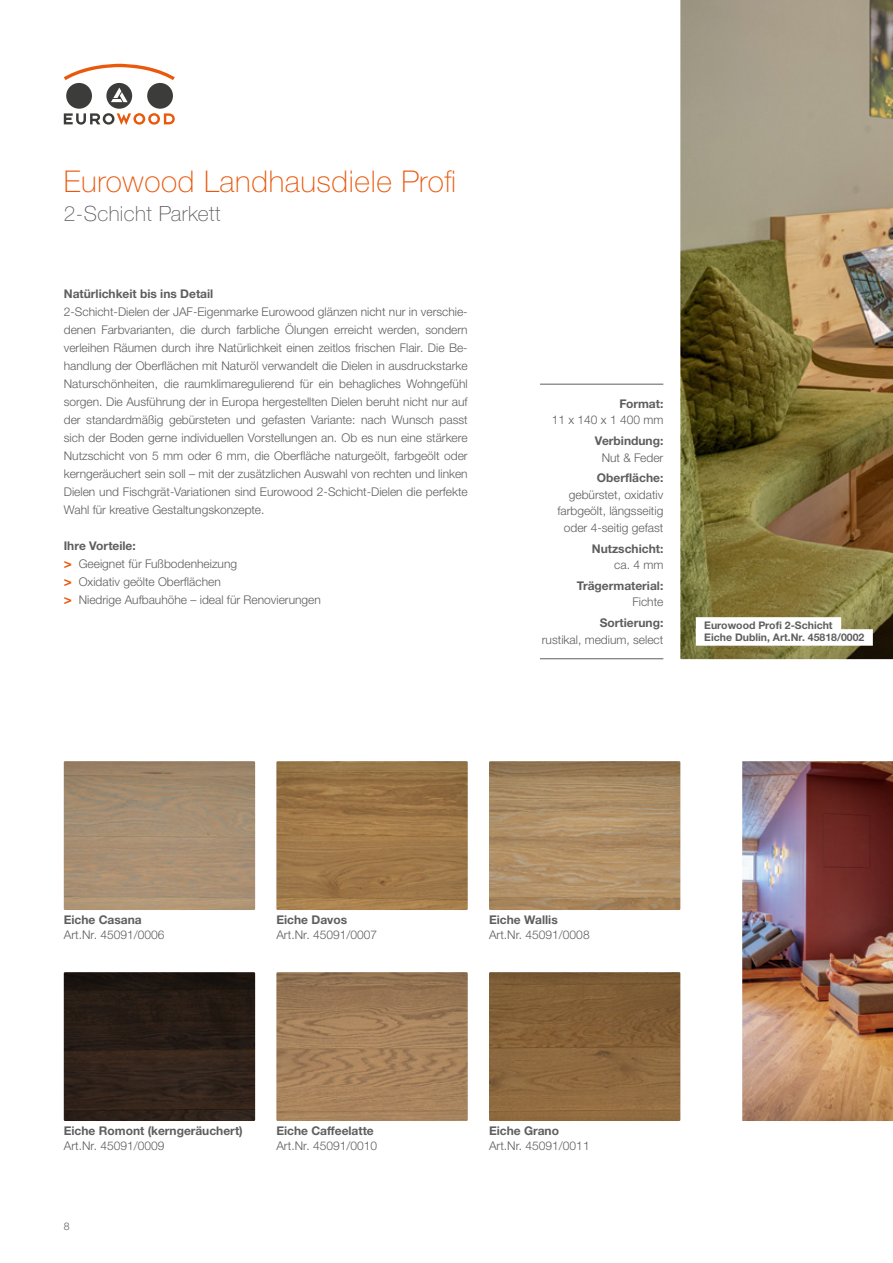
<style>
.page{position:relative;width:893px;height:1263px;background:#fff}
.page>*{position:absolute;margin:0;border:0;box-sizing:border-box;transform-origin:0 0}
.Kapitel{font:100 30px "Helvetica Neue LTW1 G";letter-spacing:.02em;color:#ea580c}
.Kapitel_Untertitel{font:100 21px "Helvetica Neue LTW1 G";letter-spacing:.02em;color:#5f5e5e}
.Fließtext{font:300 12px/18px "Helvetica Neue LTW1 G";color:#5f5e5e;text-align:justify}
.TD_light{font:300 12px/16.5px "Helvetica Neue LTW1 G";color:#5f5e5e;text-align:right}
.Bildtext_Dekor_light{font:300 12px "Helvetica Neue LTW1 G";color:#5f5e5e}
.Bildtext_Dekor_fett{font:700 12px "Helvetica Neue LTW1 G";color:#5f5e5e}
.TD_fett{font:700 12px "Helvetica Neue LTW1 G";color:#5f5e5e}
.ÜB_3{font:700 12px "Helvetica Neue LTW1 G";color:#5f5e5e}
.Bildtext_HG_weiß{font:700 10.5px "Helvetica Neue LTW1 G";color:#5f5e5e}
.t1{font:300 10.5px "Helvetica Neue LTW1 G";color:#5f5e5e}
.s1{font-weight:700;font-size:13.5px;color:#ea580c}
</style>
<div class="page">
<svg style="left:64px;top:64px;width:111px;height:61px"></svg>
<img style="left:64px;top:761px;width:191px;height:149px">
<img style="left:276px;top:972px;width:192px;height:149px">
<img style="left:489px;top:972px;width:191px;height:149px">
<img style="left:276px;top:761px;width:192px;height:149px">
<img style="left:489px;top:761px;width:191px;height:149px">
<img style="left:64px;top:972px;width:191px;height:149px">
<img style="left:680px;top:0;width:213px;height:659px">
<div style="left:696px;top:617px;width:145px;height:17px;background:#fff"></div>
<div style="left:696px;top:629px;width:177px;height:17px;background:#fff"></div>
<img style="left:742px;top:761px;width:151px;height:360px">
<hr style="left:540px;top:384px;width:123px;height:1px;background:#5f5e5e">
<hr style="left:540px;top:658px;width:123px;height:1px;background:#5f5e5e">
<p class="Kapitel" style="left:64px;top:164px;width:394px">Eurowood Landhausdiele Profi</p>
<p class="Kapitel_Untertitel" style="left:64px;top:201px;width:158px">2-Schicht Parkett</p>
<p class="ÜB_3" style="left:64px;top:286px;width:151px">Natürlichkeit bis ins Detail</p>
<p class="Fließtext" style="left:64px;top:302px;width:405px">2-Schicht-Dielen der JAF-Eigenmarke Eurowood glänzen nicht nur in verschie&shy;denen Farbvarianten, die durch farbliche Ölungen erreicht werden, sondern verleihen Räumen durch ihre Natürlichkeit einen zeitlos frischen Flair. Die Be&shy;handlung der Oberflächen mit Naturöl verwandelt die Dielen in ausdruckstarke Naturschönheiten, die raumklimaregulierend für ein behagliches Wohngefühl sorgen. Die Ausführung der in Europa hergestellten Dielen beruht nicht nur auf der standardmäßig gebürsteten und gefasten Variante: nach Wunsch passt sich der Boden gerne individuellen Vorstellungen an. Ob es nun eine stärkere Nutzschicht von 5 mm oder 6 mm, die Oberfläche naturgeölt, farbgeölt oder kerngeräuchert sein soll – mit der zusätzlichen Auswahl von rechten und linken Dielen und Fischgrät-Variationen sind Eurowood 2-Schicht-Dielen die perfekte Wahl für kreative Gestaltungskonzepte.</p>
<p class="ÜB_3" style="left:64px;top:538px;width:74px">Ihre Vorteile:</p>
<p class="Fließtext" style="left:64px;top:554px;width:175px"><span class="s1">&gt;</span> Geeignet für Fußbodenheizung</p>
<p class="Fließtext" style="left:64px;top:572px;width:159px"><span class="s1">&gt;</span> Oxidativ geölte Oberflächen</p>
<p class="Fließtext" style="left:64px;top:590px;width:259px"><span class="s1">&gt;</span> Niedrige Aufbauhöhe – ideal für Renovierungen</p>
<p class="TD_fett" style="left:619px;top:396px;width:45px">Format:</p>
<p class="TD_light" style="left:552px;top:412px;width:113px">11 x 140 x 1 400 mm</p>
<p class="TD_fett" style="left:595px;top:433px;width:70px">Verbindung:</p>
<p class="TD_light" style="left:602px;top:449px;width:63px">Nut &amp; Feder</p>
<p class="TD_fett" style="left:597px;top:471px;width:68px">Oberfläche:</p>
<p class="TD_light" style="left:557px;top:486px;width:108px">gebürstet, oxidativ farbgeölt, längsseitig oder 4-seitig gefast</p>
<p class="TD_fett" style="left:592px;top:541px;width:73px">Nutzschicht:</p>
<p class="TD_light" style="left:614px;top:556px;width:51px">ca. 4 mm</p>
<p class="TD_fett" style="left:577px;top:578px;width:88px">Trägermaterial:</p>
<p class="TD_light" style="left:632px;top:594px;width:32px">Fichte</p>
<p class="TD_fett" style="left:600px;top:615px;width:65px">Sortierung:</p>
<p class="TD_light" style="left:542px;top:631px;width:123px">rustikal, medium, select</p>
<p class="Bildtext_HG_weiß" style="left:704px;top:619px;width:130px">Eurowood Profi 2-Schicht</p>
<p class="Bildtext_HG_weiß" style="left:704px;top:631px;width:162px">Eiche Dublin, Art.Nr. 45818/0002</p>
<p class="Bildtext_Dekor_fett" style="left:64px;top:913px;width:80px">Eiche Casana</p>
<p class="Bildtext_Dekor_light" style="left:64px;top:927px;width:102px">Art.Nr. 45091/0006</p>
<p class="Bildtext_Dekor_fett" style="left:276px;top:913px;width:72px">Eiche Davos</p>
<p class="Bildtext_Dekor_light" style="left:276px;top:927px;width:102px">Art.Nr. 45091/0007</p>
<p class="Bildtext_Dekor_fett" style="left:64px;top:1124px;width:181px">Eiche Romont (kerngeräuchert)</p>
<p class="Bildtext_Dekor_light" style="left:64px;top:1138px;width:102px">Art.Nr. 45091/0009</p>
<p class="t1" style="left:64px;top:1220px;width:7px">8</p>
<p class="Bildtext_Dekor_fett" style="left:276px;top:1124px;width:99px">Eiche Caffeelatte</p>
<p class="Bildtext_Dekor_light" style="left:276px;top:1138px;width:102px">Art.Nr. 45091/0010</p>
<p class="Bildtext_Dekor_fett" style="left:489px;top:913px;width:70px">Eiche Wallis</p>
<p class="Bildtext_Dekor_light" style="left:489px;top:927px;width:102px">Art.Nr. 45091/0008</p>
<p class="Bildtext_Dekor_fett" style="left:489px;top:1124px;width:72px">Eiche Grano</p>
<p class="Bildtext_Dekor_light" style="left:489px;top:1138px;width:102px">Art.Nr. 45091/0011</p>
</div>
